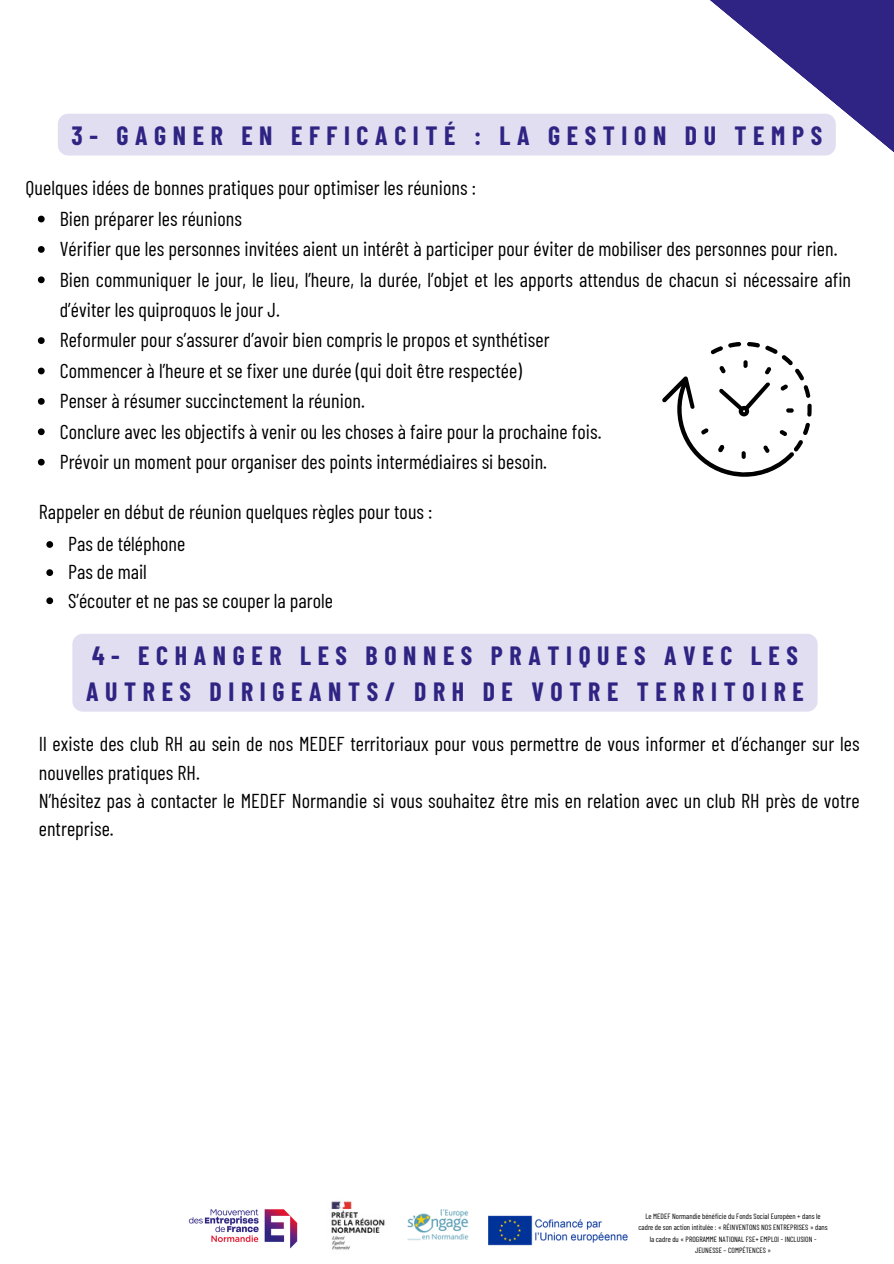
<style>
.page{position:relative;width:894px;height:1264px;background:#fff}
.page>*{position:absolute;margin:0;border:0;box-sizing:border-box;transform-origin:0 0}
.t1{font:700 25.8px/36px "Barlow Condensed";letter-spacing:.255em;color:#2f2483}
.t2{font:20.1px/28.2px "Barlow Condensed";letter-spacing:.005em;color:#000}
.t3{font:7.65px/11.4px "Barlow Condensed";letter-spacing:.005em;color:#000;text-align:center}
</style>
<div class="page">
<svg style="left:661px;top:0;width:232px;height:156px"></svg>
<img style="left:188px;top:1209px;width:110px;height:40px">
<img style="left:331px;top:1201px;width:54px;height:49px">
<img style="left:408px;top:1209px;width:60px;height:31px">
<img style="left:488px;top:1215px;width:140px;height:31px">
<svg style="left:38px;top:216px;width:7px;height:6px"></svg>
<svg style="left:38px;top:246px;width:7px;height:7px"></svg>
<svg style="left:38px;top:276px;width:7px;height:7px"></svg>
<svg style="left:38px;top:337px;width:7px;height:7px"></svg>
<svg style="left:38px;top:367px;width:7px;height:7px"></svg>
<svg style="left:38px;top:398px;width:7px;height:7px"></svg>
<svg style="left:38px;top:428px;width:7px;height:7px"></svg>
<svg style="left:38px;top:459px;width:7px;height:6px"></svg>
<svg style="left:662px;top:342px;width:149px;height:135px"></svg>
<div style="left:58px;top:114px;width:777px;height:41px;background:#e0def0"></div>
<svg style="left:46px;top:541px;width:7px;height:7px"></svg>
<svg style="left:46px;top:569px;width:7px;height:7px"></svg>
<svg style="left:46px;top:597px;width:7px;height:7px"></svg>
<div style="left:72px;top:634px;width:745px;height:77px;background:#e0def0"></div>
<p class="t1" style="left:71px;top:116px;width:752px">3- GAGNER EN EFFICACITÉ : LA GESTION DU TEMPS</p>
<p class="t2" style="left:25px;top:173px;width:452px">Quelques idées de bonnes pratiques pour optimiser les réunions :</p>
<p class="t2" style="left:60px;top:204px;width:184px">Bien préparer les réunions</p>
<p class="t2" style="left:60px;top:234px;width:779px">Vérifier que les personnes invitées aient un intérêt à participer pour éviter de mobiliser des personnes pour rien.</p>
<p class="t2" style="left:60px;top:263px;width:792px;line-height:30.3px">Bien communiquer le jour, le lieu, l’heure, la durée, l’objet et les apports attendus de chacun si nécessaire afin d’éviter les quiproquos le jour J.</p>
<p class="t2" style="left:60px;top:325px;width:491px">Reformuler pour s’assurer d’avoir bien compris le propos et synthétiser</p>
<p class="t2" style="left:60px;top:355px;width:463px">Commencer à l’heure et se fixer une durée (qui doit être respectée)</p>
<p class="t2" style="left:60px;top:386px;width:306px">Penser à résumer succinctement la réunion.</p>
<p class="t2" style="left:60px;top:416px;width:543px">Conclure avec les objectifs à venir ou les choses à faire pour la prochaine fois.</p>
<p class="t2" style="left:60px;top:447px;width:488px">Prévoir un moment pour organiser des points intermédiaires si besoin.</p>
<h1 class="t2" style="left:39px;top:497px;width:395px">Rappeler en début de réunion quelques règles pour tous :</h1>
<h2 class="t2" style="left:68px;top:529px;width:119px">Pas de téléphone</h2>
<p class="t2" style="left:68px;top:557px;width:80px">Pas de mail</p>
<p class="t2" style="left:68px;top:585px;width:266px">S’écouter et ne pas se couper la parole</p>
<p class="t1" style="left:86px;top:636px;width:719px">4- ECHANGER LES BONNES PRATIQUES AVEC LES<br>AUTRES DIRIGEANTS/ DRH DE VOTRE TERRITOIRE</p>
<p class="t2" style="left:39px;top:729px;width:822px">Il existe des club RH au sein de nos MEDEF territoriaux pour vous permettre de vous informer et d’échanger sur les nouvelles pratiques RH.</p>
<p class="t2" style="left:39px;top:785px;width:822px">N’hésitez pas à contacter le MEDEF Normandie si vous souhaitez être mis en relation avec un club RH près de votre entreprise.</p>
<p class="t3" style="left:638px;top:1210px;width:191px">Le MEDEF Normandie bénéficie du Fonds Social Européen + dans le cadre de son action intitulée : « RÉINVENTONS NOS ENTREPRISES » dans la cadre du « PROGRAMME NATIONAL FSE+ EMPLOI - INCLUSION - JEUNESSE – COMPÉTENCES »</p>
</div>
